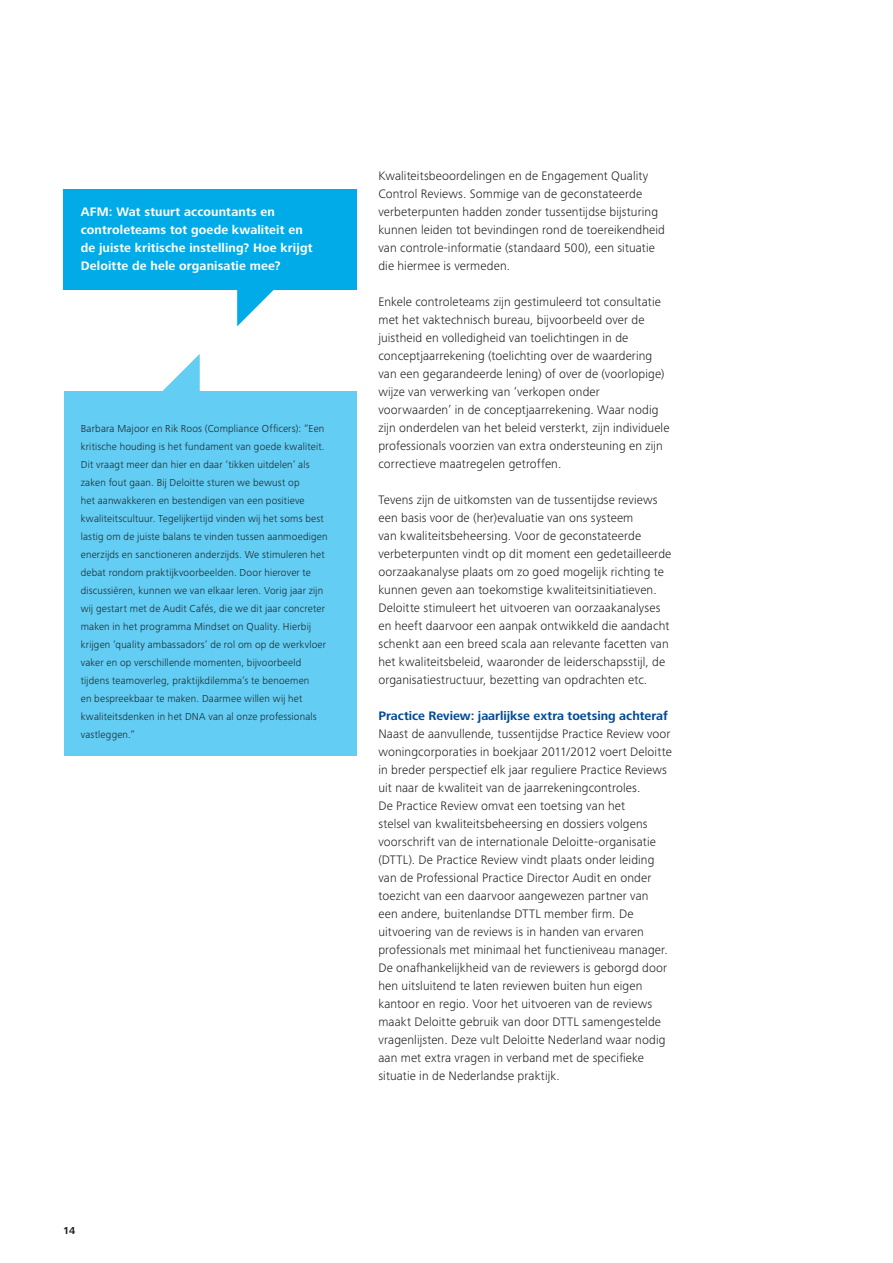
<style>
.page{position:relative;width:893px;height:1263px;background:#fff}
.page>*{position:absolute;margin:0;border:0;box-sizing:border-box;transform-origin:0 0}
.Body{font:300 12.75px/18px "Frutiger Next Pro";letter-spacing:.01em;color:#231f20}
.B_Subheading_kleur_a{font:700 12.75px/18px "Frutiger Next Pro";letter-spacing:.01em;color:#fff}
.B_Subheading_kleur{font:700 12.75px "Frutiger Next Pro";color:#014a94}
.B_Subheading_kleur_a-2{font:300 10.5px/18px "Frutiger Next Pro";letter-spacing:.015em;color:#231f20}
.t1{font:700 10.5px "Frutiger Next Pro";color:#231f20}
</style>
<div class="page">
<div style="left:64px;top:189px;width:293px;height:100px;background:#00abe7"></div>
<div style="left:64px;top:391px;width:293px;height:364px;background:#63cdf3"></div>
<svg style="left:237px;top:289px;width:37px;height:37px"></svg>
<svg style="left:163px;top:354px;width:37px;height:37px"></svg>
<p class="B_Subheading_kleur_a" style="left:81px;top:203px;width:233px">AFM: Wat stuurt accountants en controleteams tot goede kwaliteit en de juiste kritische instelling? Hoe krijgt Deloitte de hele organisatie mee?</p>
<p class="B_Subheading_kleur_a-2" style="left:81px;top:420px;width:248px">Barbara Majoor en Rik Roos (Compliance Officers): “Een kritische houding is het fundament van goede kwaliteit.<br>Dit vraagt meer dan hier en daar ‘tikken uitdelen’ als zaken fout gaan. Bij Deloitte sturen we bewust op<br>het aanwakkeren en bestendigen van een positieve kwaliteitscultuur. Tegelijkertijd vinden wij het soms best lastig om de juiste balans te vinden tussen aanmoedigen enerzijds en sanctioneren anderzijds. We stimuleren het debat rondom praktijkvoorbeelden. Door hierover te discussiëren, kunnen we van elkaar leren. Vorig jaar zijn wij gestart met de Audit Cafés, die we dit jaar concreter maken in het programma Mindset on Quality. Hierbij krijgen ‘quality ambassadors’ de rol om op de werkvloer vaker en op verschillende momenten, bijvoorbeeld tijdens teamoverleg, praktijkdilemma’s te benoemen<br>en bespreekbaar te maken. Daarmee willen wij het kwaliteitsdenken in het DNA van al onze professionals vastleggen.”</p>
<p class="Body" style="left:378px;top:167px;width:288px">Kwaliteitsbeoordelingen en de Engagement Quality Control Reviews. Sommige van de geconstateerde verbeterpunten hadden zonder tussentijdse bijsturing kunnen leiden tot bevindingen rond de toereikendheid van controle-informatie (standaard 500), een situatie die hiermee is vermeden.</p>
<p class="Body" style="left:378px;top:293px;width:293px">Enkele controleteams zijn gestimuleerd tot consultatie met het vaktechnisch bureau, bijvoorbeeld over de juistheid en volledigheid van toelichtingen in de conceptjaarrekening (toelichting over de waardering van een gegarandeerde lening) of over de (voorlopige) wijze van verwerking van ‘verkopen onder voorwaarden’ in de conceptjaarrekening. Waar nodig zijn onderdelen van het beleid versterkt, zijn individuele professionals voorzien van extra ondersteuning en zijn correctieve maatregelen getroffen.</p>
<p class="Body" style="left:378px;top:491px;width:294px">Tevens zijn de uitkomsten van de tussentijdse reviews een basis voor de (her)evaluatie van ons systeem<br>van kwaliteitsbeheersing. Voor de geconstateerde verbeterpunten vindt op dit moment een gedetailleerde oorzaakanalyse plaats om zo goed mogelijk richting te kunnen geven aan toekomstige kwaliteitsinitiatieven.<br>Deloitte stimuleert het uitvoeren van oorzaakanalyses en heeft daarvoor een aanpak ontwikkeld die aandacht schenkt aan een breed scala aan relevante facetten van het kwaliteitsbeleid, waaronder de leiderschapsstijl, de organisatiestructuur, bezetting van opdrachten etc.</p>
<p class="B_Subheading_kleur" style="left:378px;top:708px;width:291px">Practice Review: jaarlijkse extra toetsing achteraf</p>
<p class="Body" style="left:378px;top:725px;width:295px">Naast de aanvullende, tussentijdse Practice Review voor woningcorporaties in boekjaar 2011/2012 voert Deloitte in breder perspectief elk jaar reguliere Practice Reviews uit naar de kwaliteit van de jaarrekeningcontroles.<br>De Practice Review omvat een toetsing van het<br>stelsel van kwaliteitsbeheersing en dossiers volgens voorschrift van de internationale Deloitte-organisatie (DTTL). De Practice Review vindt plaats onder leiding van de Professional Practice Director Audit en onder toezicht van een daarvoor aangewezen partner van<br>een andere, buitenlandse DTTL member firm. De uitvoering van de reviews is in handen van ervaren professionals met minimaal het functieniveau manager.<br>De onafhankelijkheid van de reviewers is geborgd door hen uitsluitend te laten reviewen buiten hun eigen kantoor en regio. Voor het uitvoeren van de reviews maakt Deloitte gebruik van door DTTL samengestelde vragenlijsten. Deze vult Deloitte Nederland waar nodig aan met extra vragen in verband met de specifieke situatie in de Nederlandse praktijk.</p>
<p class="t1" style="left:63px;top:1224px;width:13px">14</p>
</div>
